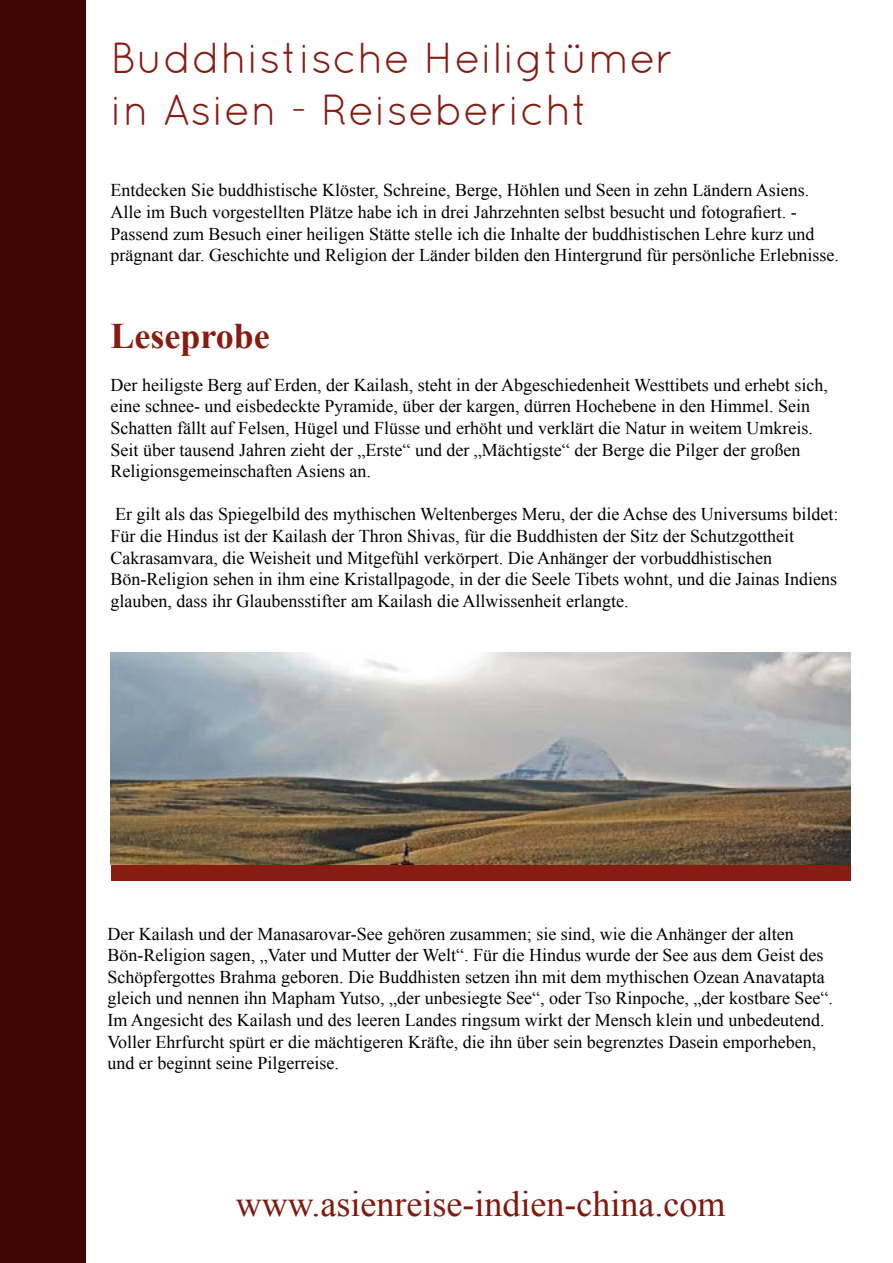
<style>
.page{position:relative;width:893px;height:1263px;background:#fff}
.page>*{position:absolute;margin:0;border:0;box-sizing:border-box;transform-origin:0 0}
.t1{font:43.5px/52.2px "Quicksand";color:#861c12}
.t2{font:36px "Times New Roman";color:#7f190f}
.t3{font:700 36px "Times New Roman";color:#861c12}
.t4{font:18px/21.6px "Times New Roman";color:#000}
</style>
<div class="page">
<div style="left:0;top:0;width:85px;height:1263px;background:#410506"></div>
<hr style="left:892px;top:0;width:1px;height:1263px;background:#410506">
<div style="left:111px;top:864px;width:739px;height:17px;background:#861c12"></div>
<img style="left:111px;top:652px;width:739px;height:212px">
<h1 class="t1" style="left:111px;top:31px;width:565px">Buddhistische Heiligtümer in Asien - Reisebericht</h1>
<p class="t4" style="left:111px;top:179px;width:730px">Entdecken Sie buddhistische Klöster, Schreine, Berge, Höhlen und Seen in zehn Ländern Asiens.<br>Alle im Buch vorgestellten Plätze habe ich in drei Jahrzehnten selbst besucht und fotografiert. - Passend zum Besuch einer heiligen Stätte stelle ich die Inhalte der buddhistischen Lehre kurz und prägnant dar. Geschichte und Religion der Länder bilden den Hintergrund für persönliche Erlebnisse.</p>
<h2 class="t3" style="left:111px;top:311px;width:161px">Leseprobe</h2>
<p class="t4" style="left:111px;top:374px;width:719px">Der heiligste Berg auf Erden, der Kailash, steht in der Abgeschiedenheit Westtibets und erhebt sich, eine schnee- und eisbedeckte Pyramide, über der kargen, dürren Hochebene in den Himmel. Sein Schatten fällt auf Felsen, Hügel und Flüsse und erhöht und verklärt die Natur in weitem Umkreis.<br>Seit über tausend Jahren zieht der „Erste“ und der „Mächtigste“ der Berge die Pilger der großen Religionsgemeinschaften Asiens an.</p>
<p class="t4" style="left:111px;top:503px;width:729px">Er gilt als das Spiegelbild des mythischen Weltenberges Meru, der die Achse des Universums bildet:<br>Für die Hindus ist der Kailash der Thron Shivas, für die Buddhisten der Sitz der Schutzgottheit Cakrasamvara, die Weisheit und Mitgefühl verkörpert. Die Anhänger der vorbuddhistischen Bön-Religion sehen in ihm eine Kristallpagode, in der die Seele Tibets wohnt, und die Jainas Indiens glauben, dass ihr Glaubensstifter am Kailash die Allwissenheit erlangte.</p>
<p class="t4" style="left:107px;top:922px;width:727px">Der Kailash und der Manasarovar-See gehören zusammen; sie sind, wie die Anhänger der alten Bön-Religion sagen, „Vater und Mutter der Welt“. Für die Hindus wurde der See aus dem Geist des Schöpfergottes Brahma geboren. Die Buddhisten setzen ihn mit dem mythischen Ozean Anavatapta gleich und nennen ihn Mapham Yutso, „der unbesiegte See“, oder Tso Rinpoche, „der kostbare See“.<br>Im Angesicht des Kailash und des leeren Landes ringsum wirkt der Mensch klein und unbedeutend.<br>Voller Ehrfurcht spürt er die mächtigeren Kräfte, die ihn über sein begrenztes Dasein emporheben, und er beginnt seine Pilgerreise.</p>
<h2 class="t2" style="left:236px;top:1179px;width:491px">www.asienreise-indien-china.com</h2>
</div>
